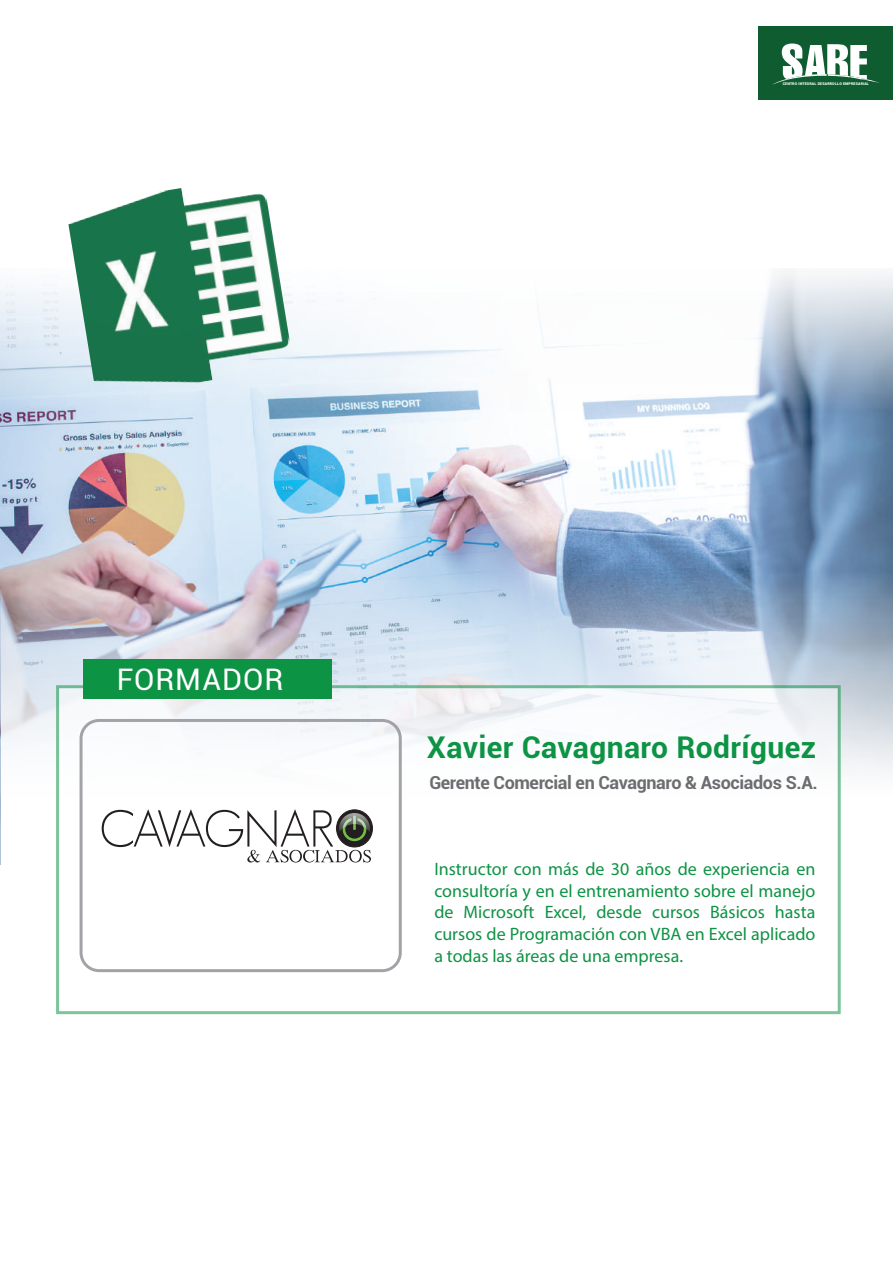
<style>
.page{position:relative;width:893px;height:1263px;background:#fff}
.page>*{position:absolute;margin:0;border:0;box-sizing:border-box;transform-origin:0 0}
.t1{font:700 30px "Roboto";letter-spacing:.015em;color:#0d9344}
.t2{font:29.7px "Roboto";letter-spacing:.03em;color:#fff}
.t3{font:18px/21.6px "Myriad Pro";color:#0d9344;text-align:justify}
.t4{font:700 18px "Roboto";letter-spacing:-.02em;color:#6c6d70}
.t5{font:900 3.6px "Roboto";letter-spacing:.04em;color:#fff}
</style>
<div class="page">
<img style="left:0;top:410px;width:893px;height:454px">
<svg style="left:0;top:270px;width:893px;height:140px"></svg>
<svg style="left:1px;top:573px;width:892px;height:291px"></svg>
<div style="left:759px;top:27px;width:134px;height:73px;background:#0e5c30"></div>
<svg style="left:772px;top:44px;width:107px;height:41px"></svg>
<img style="left:66px;top:188px;width:228px;height:212px">
<div style="left:56px;top:685px;width:785px;height:329px;background:#fff"></div>
<div style="left:83px;top:659px;width:248px;height:39px;background:#0d9344"></div>
<div style="left:80px;top:719px;width:322px;height:253px;border:3px solid #939598;border-radius:18px"></div>
<div style="left:336px;top:810px;width:37px;height:37px;border:1px solid #231f20;border-radius:50%"></div>
<svg style="left:102px;top:809px;width:269px;height:53px"></svg>
<p class="t5" style="left:783px;top:81px;width:88px">CENTRO INTEGRAL DESARROLLO EMPRESARIAL</p>
<h2 class="t2" style="left:117px;top:659px;width:168px">FORMADOR</h2>
<h1 class="t1" style="left:427px;top:726px;width:391px">Xavier Cavagnaro Rodríguez</h1>
<p class="t4" style="left:429px;top:770px;width:390px">Gerente Comercial en Cavagnaro &amp; Asociados S.A.</p>
<p class="t3" style="left:434px;top:858px;width:383px">Instructor con más de 30 años de experiencia en consultoría y en el entrenamiento sobre el manejo de Microsoft Excel, desde cursos Básicos hasta cursos de Programación con VBA en Excel aplicado a todas las áreas de una empresa.</p>
</div>
